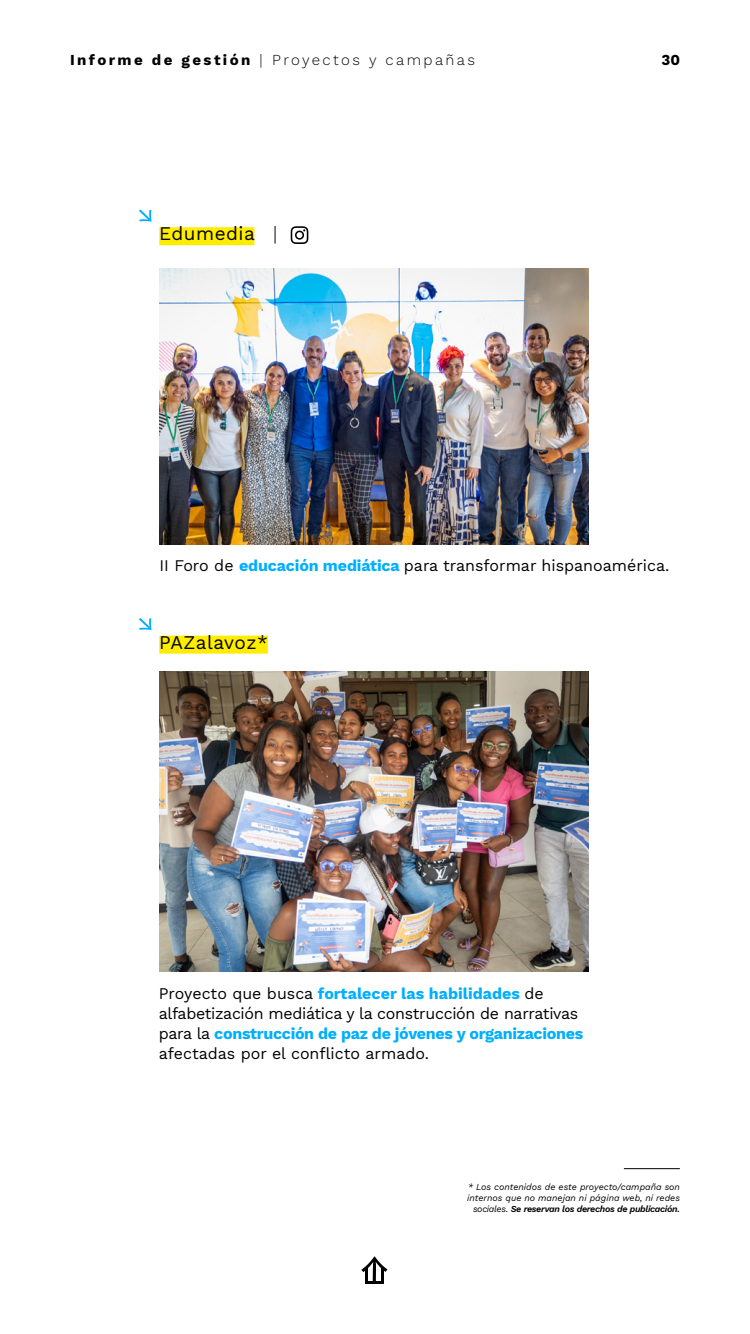
<style>
.page{position:relative;width:750px;height:1334px;background:#fff}
.page>*{position:absolute;margin:0;border:0;box-sizing:border-box;transform-origin:0 0}
.t1{font:19px "Work Sans";letter-spacing:.025em;color:#000}
.t2{font:16px/20px "Work Sans";letter-spacing:-.015em;color:#000}
.t3{font:300 15px "Work Sans";letter-spacing:.16em;color:#000}
.t4{font:700 15px "Work Sans";color:#000}
.t5{font:italic 9px/10.8px "Work Sans";color:#000;text-align:right}
.s1{font-weight:700}
.s2{font-weight:700;color:#00afff}
.s3{font-weight:600}
</style>
<div class="page">
<div style="left:159px;top:227px;width:95px;height:18px;background:#ffed00"></div>
<svg style="left:139px;top:209px;width:13px;height:13px"></svg>
<svg style="left:159px;top:635px;width:109px;height:1px"></svg>
<div style="left:159px;top:636px;width:109px;height:18px;background:#ffed00"></div>
<svg style="left:139px;top:618px;width:13px;height:12px"></svg>
<img style="left:160px;top:269px;width:429px;height:275px">
<svg style="left:275px;top:226px;width:1px;height:18px"></svg>
<svg style="left:291px;top:226px;width:17px;height:18px"></svg>
<svg style="left:361px;top:1256px;width:26px;height:28px"></svg>
<hr style="left:624px;top:1168px;width:56px;height:1px;background:#000">
<img style="left:159px;top:672px;width:430px;height:300px">
<p class="t3" style="left:70px;top:48px;width:407px"><span class="s1">Informe de gestión</span> | Proyectos y campañas</p>
<p class="t1" style="left:159px;top:219px;width:97px">Edumedia</p>
<p class="t4" style="left:661px;top:51px;width:20px">30</p>
<p class="t2" style="left:160px;top:555px;width:511px">II Foro de <span class="s2">educación mediática</span> para transformar hispanoamérica.</p>
<p class="t1" style="left:159px;top:628px;width:110px">PAZalavoz*</p>
<p class="t2" style="left:159px;top:983px;width:426px">Proyecto que busca <span class="s2">fortalecer las habilidades</span> de alfabetización mediática y la construcción de narrativas para la <span class="s2">construcción de paz de jóvenes y organizaciones </span>afectadas por el conflicto armado.</p>
<p class="t5" style="left:467px;top:1181px;width:214px">* Los contenidos de este proyecto/campaña son internos que no manejan ni página web, ni redes sociales. <span class="s3">Se reservan los derechos de publicación.</span></p>
</div>
